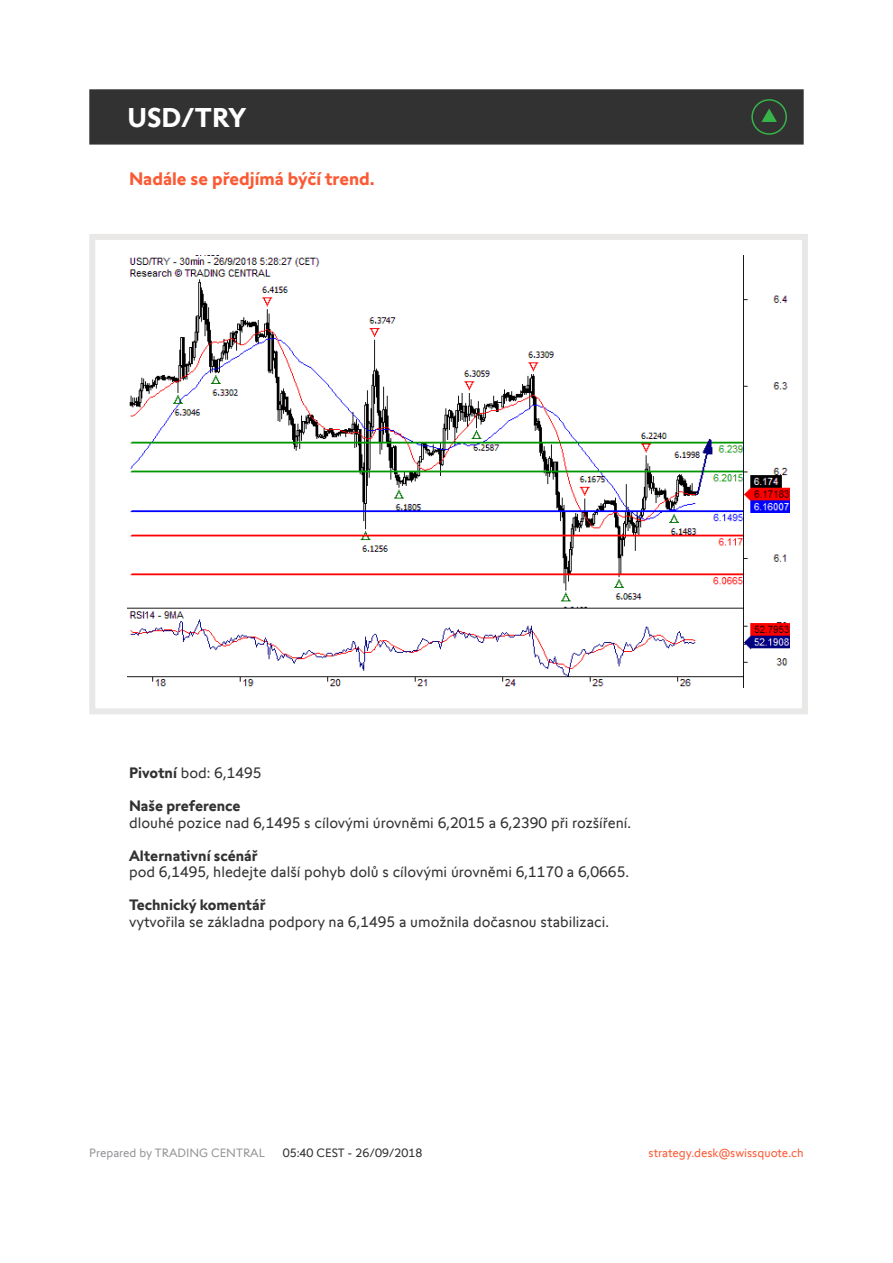
<style>
.page{position:relative;width:893px;height:1263px;background:#fff}
.page>*{position:absolute;margin:0;border:0;box-sizing:border-box;transform-origin:0 0}
.t1{font:700 27px "Swissquote CT";color:#fff}
.t2{font:700 18px "Swissquote CT";color:#fa5b35}
.t3{font:15px "Swissquote CT";color:#323232}
.t4{font:700 15px "Swissquote CT";color:#323232}
.t5{font:12px "Swissquote CT";color:#fa5b35}
.t6{font:12px "Swissquote CT";color:#939598}
.t7{font:12px "Swissquote CT";color:#323232}
.s1{font-weight:700}
</style>
<div class="page">
<div style="left:89px;top:234px;width:719px;height:480px;border:6px solid #e9e8e7"></div>
<div style="left:89px;top:89px;width:715px;height:56px;background:#323232;border:2px solid #323232"></div>
<img style="left:128px;top:255px;width:661px;height:432px">
<svg style="left:751px;top:99px;width:36px;height:36px"></svg>
<h1 class="t1" style="left:128px;top:101px;width:120px">USD/TRY</h1>
<p class="t2" style="left:129px;top:168px;width:247px">Nadále se předjímá býčí trend.</p>
<p class="t3" style="left:129px;top:764px;width:134px"><span class="s1">Pivotní</span> bod: 6,1495</p>
<p class="t4" style="left:129px;top:797px;width:113px">Naše preference</p>
<p class="t3" style="left:129px;top:814px;width:503px">dlouhé pozice nad 6,1495 s cílovými úrovněmi 6,2015 a 6,2390 při rozšíření.</p>
<p class="t4" style="left:129px;top:846px;width:130px">Alternativní scénář</p>
<p class="t3" style="left:129px;top:863px;width:501px">pod 6,1495, hledejte další pohyb dolů s cílovými úrovněmi 6,1170 a 6,0665.</p>
<p class="t4" style="left:129px;top:896px;width:138px">Technický komentář</p>
<p class="t3" style="left:129px;top:913px;width:481px">vytvořila se základna podpory na 6,1495 a umožnila dočasnou stabilizaci.</p>
<p class="t6" style="left:89px;top:1145px;width:177px">Prepared by TRADING CENTRAL</p>
<p class="t7" style="left:283px;top:1145px;width:141px">05:40 CEST - 26/09/2018</p>
<p class="t5" style="left:649px;top:1145px;width:157px">strategy.desk@swissquote.ch</p>
</div>
